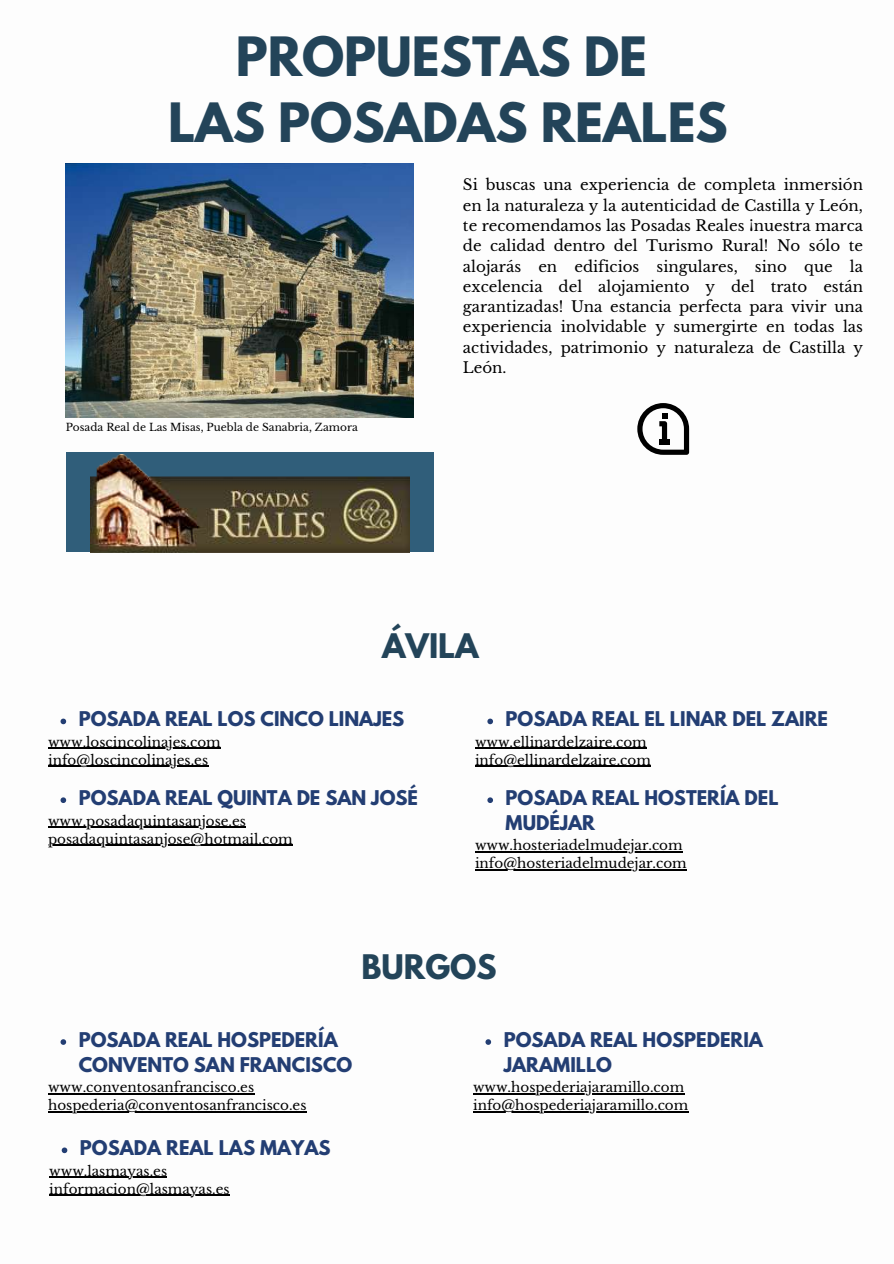
<style>
.page{position:relative;width:894px;height:1264px;background:#fff}
.page>*{position:absolute;margin:0;border:0;box-sizing:border-box;transform-origin:0 0}
.t1{font:700 48px/66.3px "League Spartan";color:#234459;text-align:center}
.t2{font:700 30px "League Spartan";color:#234459}
.t3{font:700 18px/24.8px "League Spartan";color:#233e73}
.t4{font:15px/20.2px "Libre Baskerville";color:#000;text-align:justify}
.t5{font:13.5px/18px "Libre Baskerville";color:#000}
.t6{font:10.5px "Libre Baskerville";color:#000}
</style>
<div class="page">
<div style="left:66px;top:452px;width:367px;height:100px;background:#305e7a"></div>
<img style="left:90px;top:454px;width:319px;height:98px">
<svg style="left:637px;top:403px;width:52px;height:52px"></svg>
<img style="left:66px;top:163px;width:347px;height:255px">
<svg style="left:60px;top:718px;width:6px;height:6px"></svg>
<hr style="left:48px;top:748px;width:173px;height:1px;background:#000">
<hr style="left:48px;top:766px;width:160px;height:1px;background:#000">
<svg style="left:60px;top:797px;width:6px;height:6px"></svg>
<hr style="left:48px;top:826px;width:198px;height:1px;background:#000">
<hr style="left:48px;top:844px;width:245px;height:1px;background:#000">
<svg style="left:487px;top:718px;width:6px;height:6px"></svg>
<hr style="left:475px;top:748px;width:171px;height:1px;background:#000">
<hr style="left:475px;top:766px;width:175px;height:1px;background:#000">
<svg style="left:487px;top:797px;width:6px;height:6px"></svg>
<hr style="left:475px;top:851px;width:207px;height:1px;background:#000">
<hr style="left:475px;top:869px;width:211px;height:1px;background:#000">
<svg style="left:60px;top:1039px;width:6px;height:5px"></svg>
<hr style="left:48px;top:1093px;width:206px;height:1px;background:#000">
<hr style="left:48px;top:1111px;width:258px;height:1px;background:#000">
<svg style="left:485px;top:1039px;width:6px;height:5px"></svg>
<hr style="left:473px;top:1093px;width:211px;height:1px;background:#000">
<hr style="left:473px;top:1111px;width:215px;height:1px;background:#000">
<svg style="left:62px;top:1147px;width:5px;height:6px"></svg>
<hr style="left:49px;top:1176px;width:118px;height:1px;background:#000">
<hr style="left:49px;top:1194px;width:180px;height:1px;background:#000">
<h1 class="t1" style="left:168px;top:30px;width:561px">PROPUESTAS DE<br>LAS POSADAS REALES</h1>
<p class="t4" style="left:463px;top:175px;width:401px">Si buscas una experiencia de completa inmersión en la naturaleza y la autenticidad de Castilla y León, te recomendamos las Posadas Reales ¡nuestra marca de calidad dentro del Turismo Rural! No sólo te alojarás en edificios singulares, sino que la excelencia del alojamiento y del trato están garantizadas! Una estancia perfecta para vivir una experiencia inolvidable y sumergirte en todas las actividades, patrimonio y naturaleza de Castilla y León.</p>
<p class="t6" style="left:66px;top:421px;width:293px">Posada Real de Las Misas, Puebla de Sanabria, Zamora</p>
<h2 class="t2" style="left:382px;top:631px;width:98px">ÁVILA</h2>
<p class="t3" style="left:79px;top:709px;width:327px">POSADA REAL LOS CINCO LINAJES</p>
<p class="t5" style="left:48px;top:733px;width:174px">www.loscincolinajes.com info@loscincolinajes.es</p>
<p class="t3" style="left:79px;top:788px;width:341px">POSADA REAL QUINTA DE SAN JOSÉ</p>
<p class="t5" style="left:48px;top:811px;width:246px">www.posadaquintasanjose.es posadaquintasanjose@hotmail.com</p>
<p class="t3" style="left:505px;top:709px;width:324px">POSADA REAL EL LINAR DEL ZAIRE</p>
<p class="t5" style="left:475px;top:733px;width:177px">www.ellinardelzaire.com info@ellinardelzaire.com</p>
<p class="t3" style="left:505px;top:788px;width:274px">POSADA REAL HOSTERÍA DEL<br>MUDÉJAR</p>
<p class="t5" style="left:475px;top:836px;width:213px">www.hosteriadelmudejar.com info@hosteriadelmudejar.com</p>
<h2 class="t2" style="left:361px;top:951px;width:137px">BURGOS</h2>
<p class="t3" style="left:79px;top:1029px;width:275px">POSADA REAL HOSPEDERÍA<br>CONVENTO SAN FRANCISCO</p>
<p class="t5" style="left:48px;top:1078px;width:260px">www.conventosanfrancisco.es hospederia@conventosanfrancisco.es</p>
<p class="t3" style="left:80px;top:1138px;width:252px">POSADA REAL LAS MAYAS</p>
<p class="t5" style="left:49px;top:1161px;width:182px">www.lasmayas.es informacion@lasmayas.es</p>
<p class="t3" style="left:503px;top:1029px;width:261px">POSADA REAL HOSPEDERIA<br>JARAMILLO</p>
<p class="t5" style="left:473px;top:1078px;width:217px">www.hospederiajaramillo.com info@hospederiajaramillo.com</p>
</div>
